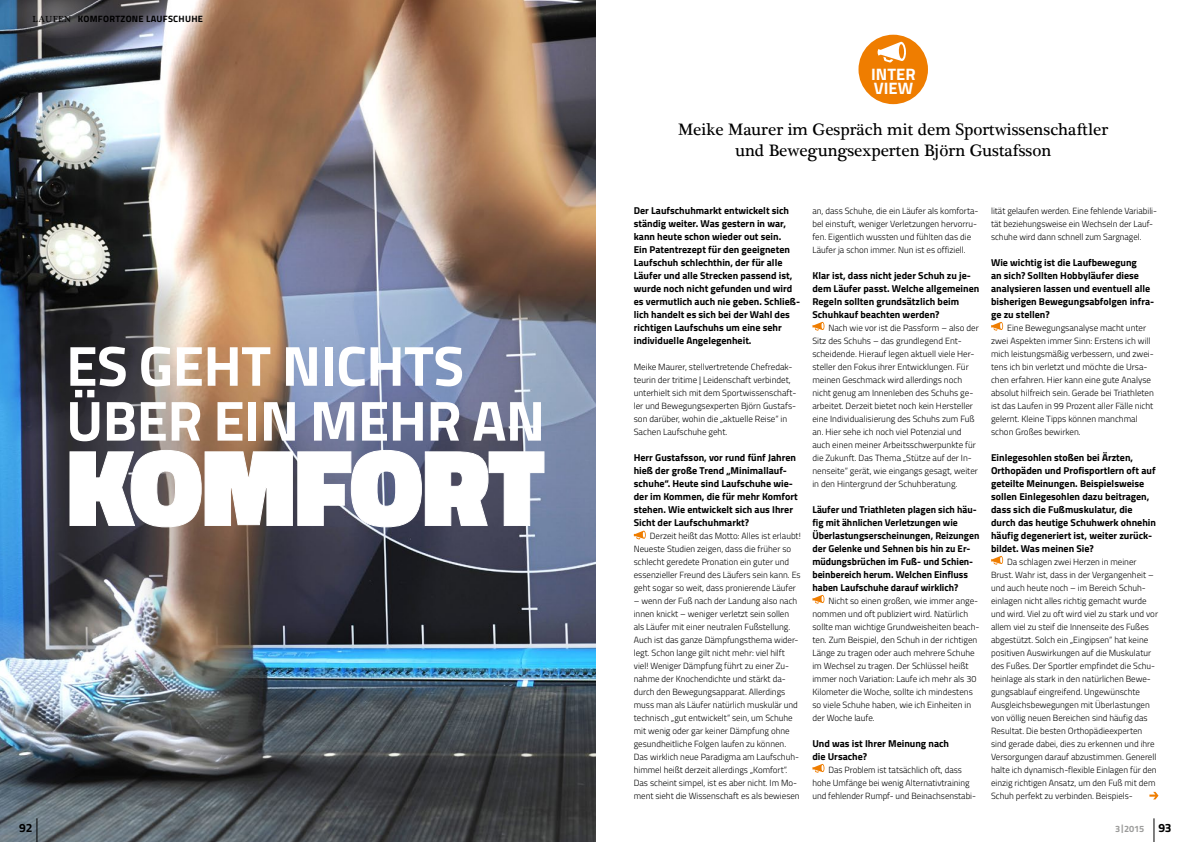
<style>
.page{position:relative;width:1191px;height:842px;background:#fff}
.page>*{position:absolute;margin:0;border:0;box-sizing:border-box;transform-origin:0 0}
.t1{font:900 109.8px "Titillium";letter-spacing:-.015em;color:#fff}
.t2{font:700 56.6px/54.9px "Titillium";letter-spacing:-.01em;color:#fff}
.t3{font:17px/20.7px "Plantagenet Cherokee";color:#000;text-align:center}
.t4{font:700 16.6px/14.2px "Titillium";color:#fff}
.t5{font:700 12.1px "Titillium";color:#000}
.t6{font:700 10px/13px "Titillium";color:#000}
.t7{font:700 9.2px "Titillium";letter-spacing:.03em;color:#000}
.t8{font:700 9.2px "Titillium";color:#9d9d9c}
.t9{font:300 9px/13px "Titillium";color:#000}
.s1{font-family:"Plantagenet Cherokee";font-weight:400;font-size:9px}
</style>
<div class="page">
<img style="left:0;top:0;width:595px;height:842px">
<svg style="left:633px;top:530px;width:13px;height:9px"></svg>
<svg style="left:812px;top:322px;width:12px;height:9px"></svg>
<svg style="left:812px;top:595px;width:12px;height:9px"></svg>
<svg style="left:812px;top:764px;width:12px;height:9px"></svg>
<svg style="left:991px;top:322px;width:12px;height:9px"></svg>
<svg style="left:991px;top:556px;width:12px;height:9px"></svg>
<svg style="left:69px;top:450px;width:475px;height:78px;background:#65616c"></svg>
<div style="left:858px;top:35px;width:70px;height:69px;background:#ef7d00;border-radius:50%"></div>
<svg style="left:877px;top:41px;width:29px;height:22px"></svg>
<svg style="left:0;top:0;width:127px;height:39px;background:#4b515a"></svg>
<svg style="left:1149px;top:792px;width:9px;height:7px"></svg>
<svg style="left:37px;top:818px;width:1px;height:24px"></svg>
<svg style="left:1153px;top:818px;width:1px;height:24px"></svg>
<p class="t7" style="left:33px;top:12px;width:172px"><span class="s1">LAUFEN</span> KOMFORTZONE LAUFSCHUHE</p>
<h2 class="t2" style="left:66px;top:336px;width:480px">ES GEHT NICHTS<br>ÜBER EIN MEHR AN</h2>
<h1 class="t1" style="left:67px;top:407px;width:480px">KOMFORT</h1>
<h3 class="t4" style="left:871px;top:66px;width:46px">INTER<br>VIEW</h3>
<h3 class="t3" style="left:678px;top:120px;width:432px">Meike Maurer im Gespräch mit dem Sportwissenschaftler und Bewegungsexperten Björn Gustafsson</h3>
<p class="t6" style="left:634px;top:204px;width:168px">Der Laufschuhmarkt entwickelt sich ständig weiter. Was gestern in war, kann heute schon wieder out sein.<br>Ein Patentrezept für den geeigneten Laufschuh schlechthin, der für alle Läufer und alle Strecken passend ist, wurde noch nicht gefunden und wird es vermutlich auch nie geben. Schließ&shy;lich handelt es sich bei der Wahl des richtigen Laufschuhs um eine sehr individuelle Angelegenheit.</p>
<p class="t9" style="left:634px;top:360px;width:164px">Meike Maurer, stellvertretende Chefredak&shy;teurin der tritime | Leidenschaft verbindet, unterhielt sich mit dem Sportwissenschaft&shy;ler und Bewegungsexperten Björn Gustafs&shy;son darüber, wohin die „aktuelle Reise“ in Sachen Laufschuhe geht.</p>
<p class="t6" style="left:634px;top:451px;width:166px">Herr Gustafsson, vor rund fünf Jahren hieß der große Trend „Minimallauf&shy;schuhe“. Heute sind Laufschuhe wie&shy;der im Kommen, die für mehr Komfort stehen. Wie entwickelt sich aus Ihrer Sicht der Laufschuhmarkt?</p>
<p class="t9" style="left:634px;top:529px;width:169px;text-indent:16px">Derzeit heißt das Motto: Alles ist erlaubt!<br>Neueste Studien zeigen, dass die früher so schlecht geredete Pronation ein guter und essenzieller Freund des Läufers sein kann. Es geht sogar so weit, dass pronierende Läufer</p>
<p class="t9" style="left:634px;top:594px;width:167px">– wenn der Fuß nach der Landung also nach innen knickt – weniger verletzt sein sollen als Läufer mit einer neutralen Fußstellung.<br>Auch ist das ganze Dämpfungsthema wider&shy;legt. Schon lange gilt nicht mehr: viel hilft viel! Weniger Dämpfung führt zu einer Zu&shy;nahme der Knochendichte und stärkt da&shy;durch den Bewegungsapparat. Allerdings muss man als Läufer natürlich muskulär und technisch „gut entwickelt“ sein, um Schuhe mit wenig oder gar keiner Dämpfung ohne gesundheitliche Folgen laufen zu können.<br>Das wirklich neue Paradigma am Laufschuh&shy;himmel heißt derzeit allerdings „Komfort“.<br>Das scheint simpel, ist es aber nicht. Im Mo&shy;ment sieht die Wissenschaft es als bewiesen</p>
<p class="t9" style="left:812px;top:204px;width:168px">an, dass Schuhe, die ein Läufer als komforta&shy;bel einstuft, weniger Verletzungen hervorru&shy;fen. Eigentlich wussten und fühlten das die Läufer ja schon immer. Nun ist es offiziell.</p>
<p class="t6" style="left:812px;top:268px;width:168px">Klar ist, dass nicht jeder Schuh zu je&shy;dem Läufer passt. Welche allgemeinen Regeln sollten grundsätzlich beim Schuhkauf beachten werden?</p>
<p class="t9" style="left:812px;top:321px;width:168px;text-indent:16px">Nach wie vor ist die Passform – also der Sitz des Schuhs – das grundlegend Ent&shy;scheidende. Hierauf legen aktuell viele Her&shy;steller den Fokus ihrer Entwicklungen. Für meinen Geschmack wird allerdings noch nicht genug am Innenleben des Schuhs ge&shy;arbeitet. Derzeit bietet noch kein Hersteller eine Individualisierung des Schuhs zum Fuß an. Hier sehe ich noch viel Potenzial und auch einen meiner Arbeitsschwerpunkte für die Zukunft. Das Thema „Stütze auf der In&shy;nenseite“ gerät, wie eingangs gesagt, weiter in den Hintergrund der Schuhberatung.</p>
<p class="t6" style="left:812px;top:502px;width:168px">Läufer und Triathleten plagen sich häu&shy;fig mit ähnlichen Verletzungen wie Überlastungserscheinungen, Reizungen der Gelenke und Sehnen bis hin zu Er&shy;müdungsbrüchen im Fuß- und Schien&shy;beinbereich herum. Welchen Einfluss haben Laufschuhe darauf wirklich?</p>
<p class="t9" style="left:812px;top:594px;width:169px;text-indent:16px">Nicht so einen großen, wie immer ange&shy;nommen und oft publiziert wird. Natürlich sollte man wichtige Grundweisheiten beach&shy;ten. Zum Beispiel, den Schuh in der richtigen Länge zu tragen oder auch mehrere Schuhe im Wechsel zu tragen. Der Schlüssel heißt immer noch Variation: Laufe ich mehr als 30<br>Kilometer die Woche, sollte ich mindestens so viele Schuhe haben, wie ich Einheiten in der Woche laufe.</p>
<p class="t6" style="left:812px;top:736px;width:138px">Und was ist Ihrer Meinung nach die Ursache?</p>
<p class="t9" style="left:812px;top:763px;width:165px;text-indent:16px">Das Problem ist tatsächlich oft, dass hohe Umfänge bei wenig Alternativtraining und fehlender Rumpf- und Beinachsenstabi-</p>
<p class="t9" style="left:991px;top:204px;width:167px">lität gelaufen werden. Eine fehlende Variabili&shy;tät beziehungsweise ein Wechseln der Lauf&shy;schuhe wird dann schnell zum Sargnagel.</p>
<p class="t6" style="left:991px;top:255px;width:165px">Wie wichtig ist die Laufbewegung<br>an sich? Sollten Hobbyläufer diese analysieren lassen und eventuell alle bisherigen Bewegungsabfolgen infra&shy;ge zu stellen?</p>
<p class="t9" style="left:991px;top:321px;width:164px;text-indent:16px">Eine Bewegungsanalyse macht unter zwei Aspekten immer Sinn: Erstens ich will mich leistungsmäßig verbessern, und zwei&shy;tens ich bin verletzt und möchte die Ursa&shy;chen erfahren. Hier kann eine gute Analyse absolut hilfreich sein. Gerade bei Triathleten ist das Laufen in 99 Prozent aller Fälle nicht gelernt. Kleine Tipps können manchmal schon Großes bewirken.</p>
<p class="t6" style="left:991px;top:450px;width:166px">Einlegesohlen stoßen bei Ärzten, Orthopäden und Profisportlern oft auf geteilte Meinungen. Beispielsweise sollen Einlegesohlen dazu beitragen, dass sich die Fußmuskulatur, die durch das heutige Schuhwerk ohnehin häufig degeneriert ist, weiter zurück&shy;bildet. Was meinen Sie?</p>
<p class="t9" style="left:991px;top:555px;width:168px;text-indent:16px">Da schlagen zwei Herzen in meiner Brust. Wahr ist, dass in der Vergangenheit – und auch heute noch – im Bereich Schuh&shy;einlagen nicht alles richtig gemacht wurde und wird. Viel zu oft wird viel zu stark und vor allem viel zu steif die Innenseite des Fußes abgestützt. Solch ein „Eingipsen“ hat keine positiven Auswirkungen auf die Muskulatur des Fußes. Der Sportler empfindet die Schu&shy;heinlage als stark in den natürlichen Bewe&shy;gungsablauf eingreifend. Ungewünschte Ausgleichsbewegungen mit Überlastungen von völlig neuen Bereichen sind häufig das Resultat. Die besten Orthopädieexperten sind gerade dabei, dies zu erkennen und ihre Versorgungen darauf abzustimmen. Generell halte ich dynamisch-flexible Einlagen für den einzig richtigen Ansatz, um den Fuß mit dem Schuh perfekt zu verbinden. Beispiels-</p>
<h3 class="t5" style="left:19px;top:818px;width:15px">92</h3>
<h3 class="t5" style="left:1158px;top:818px;width:15px">93</h3>
<p class="t8" style="left:1115px;top:822px;width:31px">3|2015</p>
</div>
